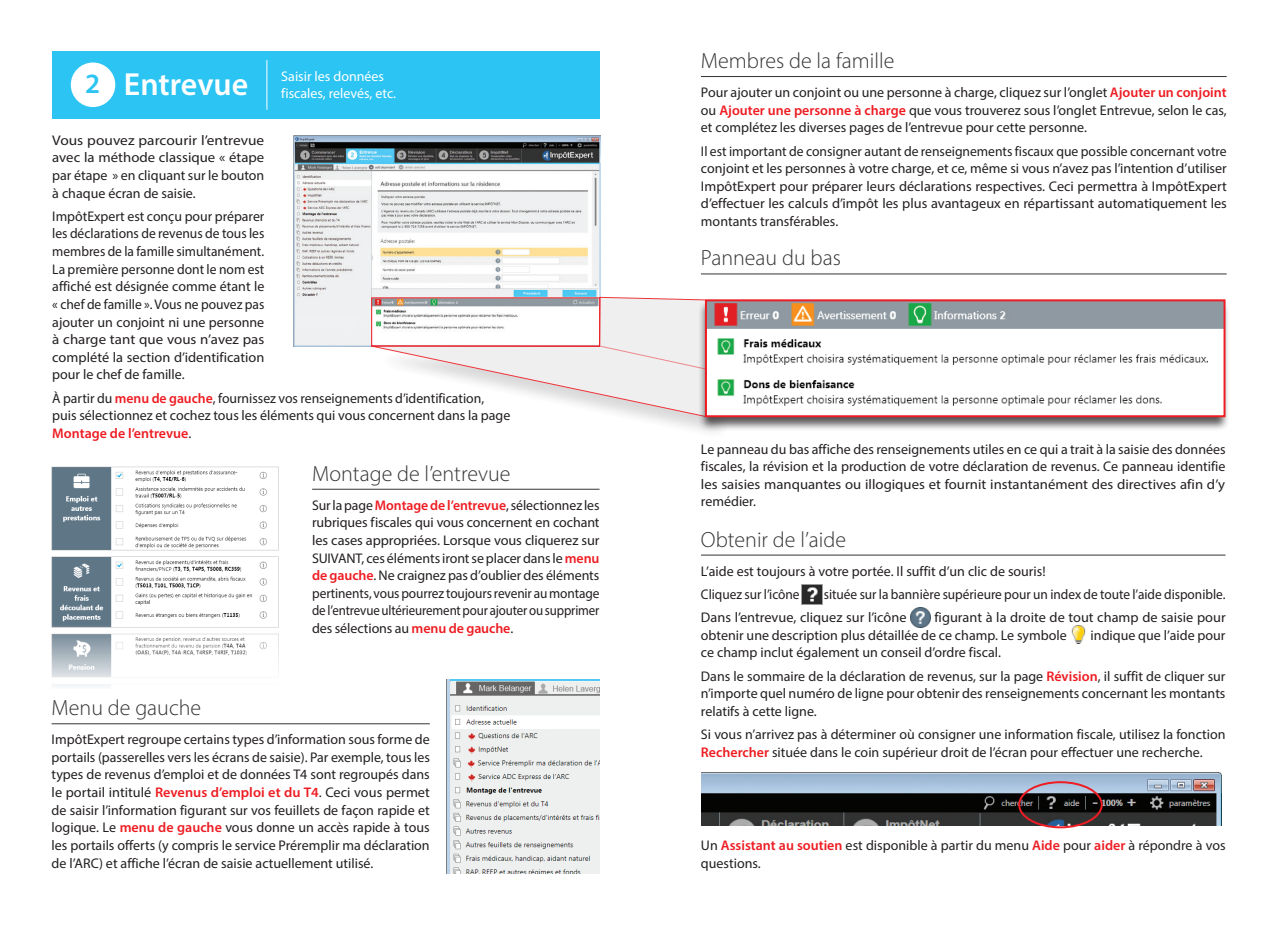
<style>
.page{position:relative;width:1276px;height:925px;background:#fff}
.page>*{position:absolute;margin:0;border:0;box-sizing:border-box;transform-origin:0 0}
.t1{font:600 32px "Myriad Pro";color:#fff}
.t2{font:300 22px "Myriad Pro";color:#333534}
.t3{font:14px/17.6px "Myriad Pro";color:#231f20}
.t4{font:14px/17.6px "Myriad Pro";color:#231f20;text-align:justify;scale:1.1 1}
.t5{font:14px/23.2px "Myriad Pro";color:#231f20;scale:.95 1}
.t6{font:14px/16.8px "Myriad Pro";color:#fff}
.s1{font-size:28px;color:#2bc4f3}
.s2{font-weight:600;color:#ee1d23}
</style>
<div class="page">
<img style="left:293px;top:135px;width:307px;height:211px">
<div style="left:52px;top:51px;width:547px;height:67px;background:#2bc4f3"></div>
<div style="left:71px;top:62px;width:44px;height:45px;background:#fff;border-radius:50%"></div>
<hr style="left:266px;top:60px;width:1px;height:50px;background:#fff">
<hr style="left:52px;top:723px;width:378px;height:1px;background:#333534">
<hr style="left:701px;top:76px;width:525px;height:1px;background:#333534">
<hr style="left:701px;top:273px;width:525px;height:1px;background:#333534">
<hr style="left:701px;top:554px;width:524px;height:1px;background:#333534">
<img style="left:802px;top:584px;width:20px;height:20px">
<img style="left:910px;top:607px;width:20px;height:20px">
<img style="left:1071px;top:625px;width:15px;height:18px">
<hr style="left:312px;top:488px;width:287px;height:1px;background:#333534">
<img style="left:446px;top:679px;width:153px;height:194px">
<div style="left:698px;top:300px;width:532px;height:131px;background:#231f20;opacity:.75"></div>
<img style="left:708px;top:302px;width:514px;height:112px">
<div style="left:705px;top:299px;width:520px;height:118px;border:2px solid #ee1d23"></div>
<img style="left:51px;top:466px;width:228px;height:220px">
<img style="left:701px;top:772px;width:520px;height:53px">
<div style="left:1018px;top:780px;width:84px;height:48px;border:2px solid #ee1d23;border-radius:50%"></div>
<svg style="left:369px;top:297px;width:337px;height:120px"></svg>
<h1 class="t1" style="left:85px;top:63px;width:165px"><span class="s1">2</span> Entrevue</h1>
<p class="t6" style="left:281px;top:68px;width:116px">Saisir les données fiscales, relevés, etc.</p>
<p class="t4" style="left:52px;top:131px;width:194px">Vous pouvez parcourir l’entrevue avec la méthode classique « étape par étape » en cliquant sur le bouton à chaque écran de saisie.</p>
<p class="t3" style="left:52px;top:207px;width:214px;text-align:justify">ImpôtExpert est conçu pour préparer les déclarations de revenus de tous les membres de la famille simultanément.<br>La première personne dont le nom est affiché est désignée comme étant le « chef de famille ». Vous ne pouvez pas ajouter un conjoint ni une personne à charge tant que vous n’avez pas complété la section d’identification pour le chef de famille.</p>
<p class="t3" style="left:52px;top:389px;width:459px">À partir du <span class="s2">menu de gauche</span>, fournissez vos renseignements d’identification, puis sélectionnez et cochez tous les éléments qui vous concernent dans la page<br><span class="s2">Montage de l’entrevue</span>.</p>
<h2 class="t2" style="left:312px;top:460px;width:200px">Montage de l’entrevue</h2>
<p class="t3" style="left:312px;top:495px;width:289px;text-align:justify">Sur la page <span class="s2">Montage de l’entrevue</span>, sélectionnez les rubriques fiscales qui vous concernent en cochant les cases appropriées. Lorsque vous cliquerez sur SUIVANT, ces éléments iront se placer dans le <span class="s2">menu de gauche</span>. Ne craignez pas d’oublier des éléments pertinents, vous pourrez toujours revenir au montage de l’entrevue ultérieurement pour ajouter ou supprimer des sélections au <span class="s2">menu de gauche</span>.</p>
<h2 class="t2" style="left:52px;top:694px;width:151px">Menu de gauche</h2>
<p class="t3" style="left:52px;top:730px;width:380px;text-align:justify">ImpôtExpert regroupe certains types d’information sous forme de portails (passerelles vers les écrans de saisie). Par exemple, tous les types de revenus d’emploi et de données T4 sont regroupés dans le portail intitulé <span class="s2">Revenus d’emploi et du T4</span>. Ceci vous permet de saisir l’information figurant sur vos feuillets de façon rapide et logique. Le <span class="s2">menu de gauche</span> vous donne un accès rapide à tous les portails offerts (y compris le service Préremplir ma déclaration de l’ARC) et affiche l’écran de saisie actuellement utilisé.</p>
<h2 class="t2" style="left:701px;top:47px;width:195px">Membres de la famille</h2>
<p class="t3" style="left:701px;top:83px;width:527px;text-align:justify">Pour ajouter un conjoint ou une personne à charge, cliquez sur l’onglet <span class="s2">Ajouter un conjoint </span>ou <span class="s2">Ajouter une personne à charge</span> que vous trouverez sous l’onglet Entrevue, selon le cas, et complétez les diverses pages de l’entrevue pour cette personne.</p>
<p class="t3" style="left:701px;top:142px;width:527px;text-align:justify">Il est important de consigner autant de renseignements fiscaux que possible concernant votre conjoint et les personnes à votre charge, et ce, même si vous n’avez pas l’intention d’utiliser ImpôtExpert pour préparer leurs déclarations respectives. Ceci permettra à ImpôtExpert d’effectuer les calculs d’impôt les plus avantageux en répartissant automatiquement les montants transférables.</p>
<h2 class="t2" style="left:701px;top:245px;width:141px">Panneau du bas</h2>
<p class="t3" style="left:701px;top:439px;width:526px;text-align:justify">Le panneau du bas affiche des renseignements utiles en ce qui a trait à la saisie des données fiscales, la révision et la production de votre déclaration de revenus. Ce panneau identifie les saisies manquantes ou illogiques et fournit instantanément des directives afin d’y remédier.</p>
<h2 class="t2" style="left:701px;top:525px;width:147px">Obtenir de l’aide</h2>
<p class="t3" style="left:701px;top:558px;width:346px;line-height:23.2px">L’aide est toujours à votre portée. Il suffit d’un clic de souris!<br>Cliquez sur l’icône</p>
<p class="t5" style="left:701px;top:582px;width:553px;text-indent:123px">située sur la bannière supérieure pour un index de toute l’aide disponible.<br>Dans l’entrevue, cliquez sur l’icône</p>
<p class="t3" style="left:701px;top:608px;width:526px;text-indent:233px">figurant à la droite de tout champ de saisie pour obtenir une description plus détaillée de ce champ. Le symbole</p>
<p class="t3" style="left:1090px;top:625px;width:136px">indique que l’aide pour</p>
<p class="t3" style="left:701px;top:640px;width:526px;line-height:23.2px">ce champ inclut également un conseil d’ordre fiscal.<br>Dans le sommaire de la déclaration de revenus, sur la page <span class="s2">Révision</span>, il suffit de cliquer sur</p>
<p class="t3" style="left:701px;top:684px;width:526px">n’importe quel numéro de ligne pour obtenir des renseignements concernant les montants relatifs à cette ligne.</p>
<p class="t3" style="left:701px;top:725px;width:526px">Si vous n’arrivez pas à déterminer où consigner une information fiscale, utilisez la fonction<br><span class="s2">Rechercher</span> située dans le coin supérieur droit de l’écran pour effectuer une recherche.</p>
<p class="t3" style="left:701px;top:835px;width:526px">Un <span class="s2">Assistant au soutien</span> est disponible à partir du menu <span class="s2">Aide</span> pour <span class="s2">aider</span> à répondre à vos questions.</p>
</div>
